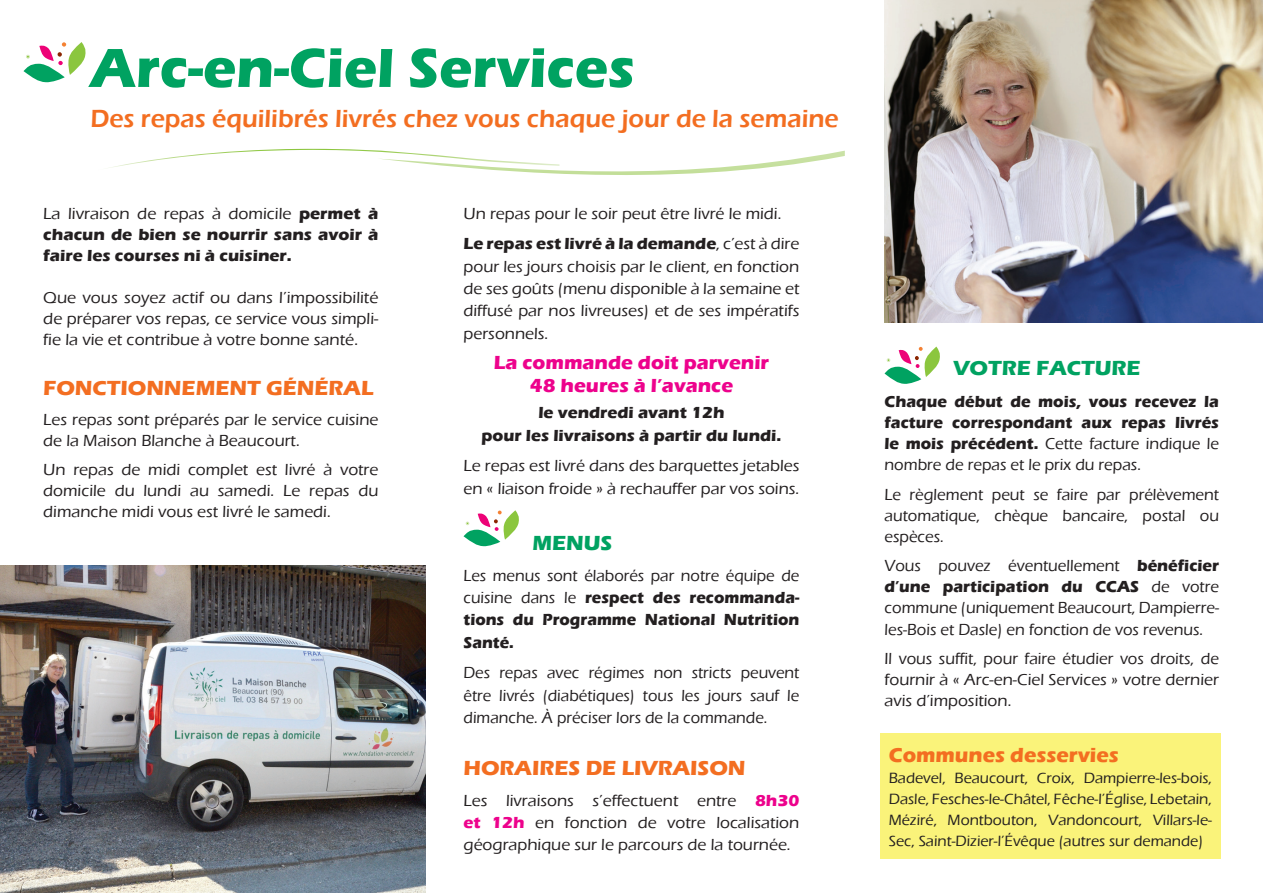
<style>
.page{position:relative;width:1263px;height:893px;background:#fff}
.page>*{position:absolute;margin:0;border:0;box-sizing:border-box;transform-origin:0 0}
.t1{font:700 57px "Eras ITC";color:#00a261}
.t2{font:600 25.5px "Eras ITC";color:#f36e21}
.t3{font:700 21px "Eras ITC";color:#f36e21}
.t4{font:700 21px "Eras ITC";color:#00a261}
.t5{font:700 19.5px/22.4px "Eras ITC";color:#ed028c;text-align:center}
.t6{font:500 16.5px/21px "Eras ITC";color:#231f20;text-align:justify}
.t7{font:700 16.5px/21px "Eras ITC";color:#231f20;text-align:justify}
.t8{font:500 15.3px/21px "Eras ITC";color:#231f20;text-align:justify}
.s1{font-weight:500}
.s2{font-weight:700}
.s3{font-weight:700;color:#ed028c}
</style>
<div class="page">
<div style="left:880px;top:733px;width:340px;height:126px;background:#faf37a"></div>
<img style="left:884px;top:0;width:379px;height:323px">
<img style="left:0;top:566px;width:425px;height:327px">
<svg style="left:23px;top:42px;width:63px;height:41px"></svg>
<svg style="left:463px;top:510px;width:56px;height:37px"></svg>
<svg style="left:884px;top:347px;width:56px;height:37px"></svg>
<svg style="left:109px;top:149px;width:736px;height:26px"></svg>
<h1 class="t1" style="left:90px;top:35px;width:546px">Arc-en-Ciel Services</h1>
<h2 class="t2" style="left:90px;top:105px;width:750px">Des repas équilibrés livrés chez vous chaque jour de la semaine</h2>
<p class="t7" style="left:43px;top:203px;width:337px"><span class="s1">La livraison de repas à domicile</span> permet à chacun de bien se nourrir sans avoir à faire les courses ni à cuisiner.</p>
<p class="t6" style="left:43px;top:287px;width:337px">Que vous soyez actif ou dans l’impossibilité de préparer vos repas, ce service vous simpli&shy;fie la vie et contribue à votre bonne santé.</p>
<p class="t3" style="left:43px;top:376px;width:332px">FONCTIONNEMENT GÉNÉRAL</p>
<p class="t6" style="left:43px;top:409px;width:337px">Les repas sont préparés par le service cuisine de la Maison Blanche à Beaucourt.</p>
<p class="t6" style="left:43px;top:459px;width:337px">Un repas de midi complet est livré à votre domicile du lundi au samedi. Le repas du dimanche midi vous est livré le samedi.</p>
<p class="t6" style="left:463px;top:198px;width:337px;line-height:30.8px">Un repas pour le soir peut être livré le midi.<br><span class="s2">Le repas est livré à la demande</span>, c’est à dire</p>
<p class="t6" style="left:463px;top:255px;width:337px;line-height:22.4px">pour les jours choisis par le client, en fonction de ses goûts (menu disponible à la semaine et diffusé par nos livreuses) et de ses impératifs personnels.</p>
<p class="t5" style="left:494px;top:352px;width:277px">La commande doit parvenir<br>48 heures à l’avance</p>
<p class="t7" style="left:481px;top:402px;width:301px;line-height:22.4px;text-align:center">le vendredi avant 12h<br>pour les livraisons à partir du lundi.</p>
<p class="t6" style="left:463px;top:455px;width:337px;line-height:22.4px">Le repas est livré dans des barquettes jetables en « liaison froide » à rechauffer par vos soins.</p>
<p class="t4" style="left:532px;top:531px;width:81px">MENUS</p>
<p class="t7" style="left:463px;top:564px;width:337px;line-height:22.4px"><span class="s1">Les menus sont élaborés par notre équipe de cuisine dans le</span> respect des recommanda&shy;tions du Programme National Nutrition Santé.</p>
<p class="t6" style="left:463px;top:662px;width:337px;line-height:22.4px">Des repas avec régimes non stricts peuvent être livrés (diabétiques) tous les jours sauf le dimanche. À préciser lors de la commande.</p>
<p class="t3" style="left:463px;top:756px;width:283px">HORAIRES DE LIVRAISON</p>
<p class="t6" style="left:463px;top:789px;width:337px;line-height:22.4px">Les livraisons s’effectuent entre <span class="s3">8h30 et 12h</span> en fonction de votre localisation géographique sur le parcours de la tournée.</p>
<p class="t4" style="left:953px;top:356px;width:189px">VOTRE FACTURE</p>
<p class="t7" style="left:884px;top:391px;width:336px">Chaque début de mois, vous recevez la facture correspondant aux repas livrés le mois précédent. <span class="s1">Cette facture indique le nombre de repas et le prix du repas.</span></p>
<p class="t6" style="left:884px;top:484px;width:336px">Le règlement peut se faire par prélèvement automatique, chèque bancaire, postal ou espèces.</p>
<p class="t6" style="left:884px;top:556px;width:336px">Vous pouvez éventuellement <span class="s2">bénéficier d’une participation du CCAS</span> de votre commune (uniquement Beaucourt, Dampierre&shy;les-Bois et Dasle) en fonction de vos revenus.</p>
<p class="t6" style="left:884px;top:648px;width:336px">Il vous suffit, pour faire étudier vos droits, de fournir à « Arc-en-Ciel Services » votre dernier avis d’imposition.</p>
<p class="t3" style="left:889px;top:743px;width:231px">Communes desservies</p>
<p class="t8" style="left:889px;top:767px;width:325px">Badevel, Beaucourt, Croix, Dampierre-les-bois, Dasle, Fesches-le-Châtel, Fêche-l’Église, Lebetain, Méziré, Montbouton, Vandoncourt, Villars-le-Sec, Saint-Dizier-l’Évêque (autres sur demande)</p>
</div>
